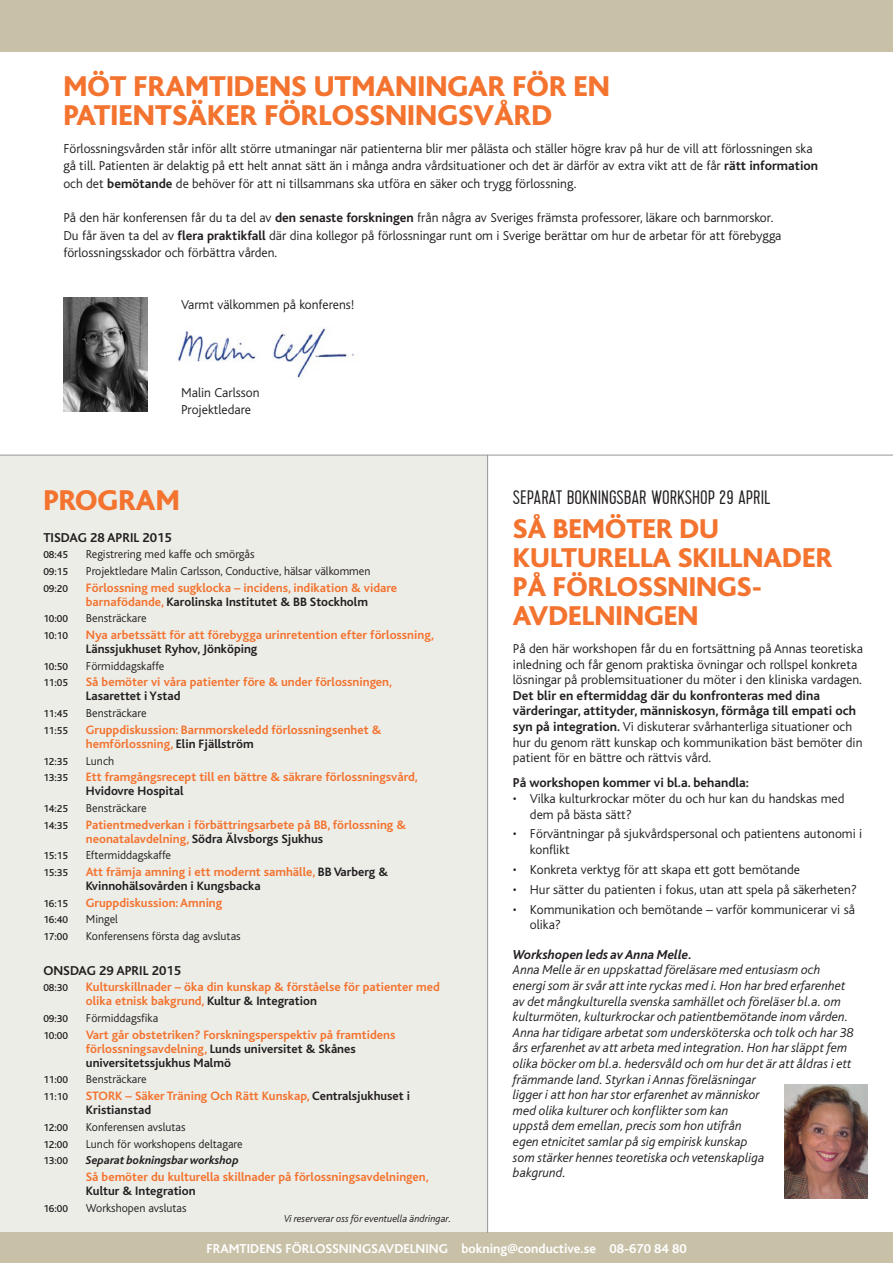
<style>
.page{position:relative;width:893px;height:1263px;background:#fff}
.page>*{position:absolute;margin:0;border:0;box-sizing:border-box;transform-origin:0 0}
.t1{font:800 30px/29.1px "Bliss";color:#f3732f}
.t2{font:800 28.5px/29.1px "Bliss";color:#f3732f}
.t3{font:300 19.5px "Cervo";color:#231f20}
.PRES_brödtext{font:300 13.5px/15.6px "Bliss";color:#231f20}
.PRES_brödtext-2{font:italic 300 13.5px/15.6px "Bliss";color:#231f20}
.t4{font:700 13.5px "Bliss";color:#fff}
.Hålltider_dagsrubrik{font:700 13.5px "Bliss";color:#231f20}
.PRES_brödtext-3{font:700 13.5px "Bliss";color:#231f20}
.PRES_brödtext-4{font:italic 700 13.5px "Bliss";color:#231f20}
.Hålltider_rubrik{font:700 12.75px/14px "Bliss";color:#f3732f}
.Hålltider_rubrik-2{font:700 12.75px/14px "Bliss";color:#231f20}
.Hålltider{font:300 12px "Bliss";color:#231f20}
.Hålltider-2{font:italic 700 12px "Bliss";color:#231f20}
.Hålltider-3{font:500 10.5px "Bliss";color:#231f20}
.Hålltider_rubrik-3{font:500 10.5px "Bliss";color:#231f20}
.Hålltider-4{font:italic 300 10.5px "Bliss";color:#231f20}
.s1{font-weight:700}
.s2{color:#231f20}
.s3{color:#f3732f}
</style>
<div class="page">
<div style="left:0;top:455px;width:488px;height:808px;background:#edede8"></div>
<img style="left:785px;top:1084px;width:83px;height:115px">
<div style="left:0;top:0;width:893px;height:51px;background:#c8c1a8"></div>
<div style="left:0;top:1233px;width:893px;height:30px;background:#c8c1a8"></div>
<img style="left:178px;top:328px;width:176px;height:50px">
<hr style="left:487px;top:455px;width:1px;height:778px;background:#939598">
<hr style="left:0;top:455px;width:893px;height:1px;background:#939598">
<img style="left:64px;top:298px;width:83px;height:114px">
<p class="t1" style="left:63px;top:72px;width:548px">MÖT FRAMTIDENS UTMANINGAR FÖR EN<br>PATIENTSÄKER FÖRLOSSNINGSVÅRD</p>
<p class="PRES_brödtext" style="left:63px;top:140px;width:756px;line-height:17.4px">Förlossningsvården står inför allt större utmaningar när patienterna blir mer pålästa och ställer högre krav på hur de vill att förlossningen ska gå till. Patienten är delaktig på ett helt annat sätt än i många andra vårdsituationer och det är därför av extra vikt att de får <span class="s1">rätt information </span>och det <span class="s1">bemötande</span> de behöver för att ni tillsammans ska utföra en säker och trygg förlossning.</p>
<p class="PRES_brödtext" style="left:63px;top:210px;width:720px;line-height:17.4px">På den här konferensen får du ta del av <span class="s1">den senaste forskningen</span> från några av Sveriges främsta professorer, läkare och barnmorskor.<br>Du får även ta del av <span class="s1">flera praktikfall</span> där dina kollegor på förlossningar runt om i Sverige berättar om hur de arbetar för att förebygga förlossningsskador och förbättra vården.</p>
<p class="PRES_brödtext" style="left:181px;top:297px;width:175px">Varmt välkommen på konferens!</p>
<p class="PRES_brödtext" style="left:181px;top:385px;width:80px">Malin Carlsson</p>
<p class="PRES_brödtext" style="left:181px;top:402px;width:71px">Projektledare</p>
<p class="t1" style="left:43px;top:486px;width:138px">PROGRAM</p>
<p class="Hålltider_dagsrubrik" style="left:43px;top:531px;width:130px">TISDAG 28 APRIL 2015</p>
<p class="Hålltider-3" style="left:43px;top:549px;width:26px">08:45</p>
<p class="Hålltider" style="left:86px;top:548px;width:170px">Registrering med kaffe och smörgås</p>
<p class="Hålltider-3" style="left:43px;top:566px;width:26px">09:15</p>
<p class="Hålltider" style="left:86px;top:565px;width:286px">Projektledare Malin Carlsson, Conductive, hälsar välkommen</p>
<p class="Hålltider_rubrik-3" style="left:43px;top:583px;width:26px">09:20</p>
<p class="Hålltider_rubrik" style="left:86px;top:581px;width:313px">Förlossning med sugklocka – incidens, indikation &amp; vidare barnafödande, <span class="s2">Karolinska Institutet &amp; BB Stockholm</span></p>
<p class="Hålltider-3" style="left:43px;top:613px;width:26px">10:00</p>
<p class="Hålltider" style="left:86px;top:612px;width:62px">Bensträckare</p>
<p class="Hålltider_rubrik-3" style="left:43px;top:630px;width:26px">10:10</p>
<p class="Hålltider_rubrik" style="left:86px;top:628px;width:350px">Nya arbetssätt för att förebygga urinretention efter förlossning,<br><span class="s2">Länssjukhuset Ryhov, Jönköping</span></p>
<p class="Hålltider-3" style="left:43px;top:661px;width:26px">10:50</p>
<p class="Hålltider" style="left:86px;top:659px;width:80px">Förmiddagskaffe</p>
<p class="Hålltider_rubrik-3" style="left:43px;top:677px;width:26px">11:05</p>
<p class="Hålltider_rubrik" style="left:86px;top:676px;width:308px">Så bemöter vi våra patienter före &amp; under förlossningen,<br><span class="s2">Lasarettet i Ystad</span></p>
<p class="Hålltider-3" style="left:43px;top:708px;width:26px">11:45</p>
<p class="Hålltider" style="left:86px;top:707px;width:62px">Bensträckare</p>
<p class="Hålltider_rubrik-3" style="left:43px;top:725px;width:26px">11:55</p>
<p class="Hålltider_rubrik" style="left:86px;top:723px;width:297px">Gruppdiskussion: Barnmorskeledd förlossningsenhet &amp; hemförlossning, <span class="s2">Elin Fjällström</span></p>
<p class="Hålltider-3" style="left:43px;top:756px;width:26px">12:35</p>
<p class="Hålltider" style="left:86px;top:754px;width:30px">Lunch</p>
<p class="Hålltider_rubrik-3" style="left:43px;top:772px;width:26px">13:35</p>
<p class="Hålltider_rubrik" style="left:86px;top:770px;width:334px">Ett framgångsrecept till en bättre &amp; säkrare förlossningsvård,<br><span class="s2">Hvidovre Hospital</span></p>
<p class="Hålltider-3" style="left:43px;top:803px;width:26px">14:25</p>
<p class="Hålltider" style="left:86px;top:802px;width:62px">Bensträckare</p>
<p class="Hålltider_rubrik-3" style="left:43px;top:820px;width:26px">14:35</p>
<p class="Hålltider_rubrik" style="left:86px;top:818px;width:322px">Patientmedverkan i förbättringsarbete på BB, förlossning &amp; neonatalavdelning, <span class="s2">Södra Älvsborgs Sjukhus</span></p>
<p class="Hålltider-3" style="left:43px;top:850px;width:26px">15:15</p>
<p class="Hålltider" style="left:86px;top:849px;width:87px">Eftermiddagskaffe</p>
<p class="Hålltider_rubrik-3" style="left:43px;top:867px;width:26px">15:35</p>
<p class="Hålltider_rubrik-2" style="left:86px;top:865px;width:304px"><span class="s3">Att främja amning i ett modernt samhälle,</span> BB Varberg &amp;<br>Kvinnohälsovården i Kungsbacka</p>
<p class="Hålltider_rubrik-3" style="left:43px;top:898px;width:26px">16:15</p>
<p class="Hålltider_rubrik" style="left:86px;top:896px;width:138px">Gruppdiskussion: Amning</p>
<p class="Hålltider-3" style="left:43px;top:914px;width:26px">16:40</p>
<p class="Hålltider" style="left:86px;top:913px;width:34px">Mingel</p>
<p class="Hålltider-3" style="left:43px;top:931px;width:26px">17:00</p>
<p class="Hålltider" style="left:86px;top:930px;width:156px">Konferensens första dag avslutas</p>
<p class="Hålltider_dagsrubrik" style="left:43px;top:964px;width:139px">ONSDAG 29 APRIL 2015</p>
<p class="Hålltider_rubrik-3" style="left:43px;top:982px;width:26px">08:30</p>
<p class="Hålltider_rubrik" style="left:86px;top:980px;width:355px">Kulturskillnader – öka din kunskap &amp; förståelse för patienter med olika etnisk bakgrund, <span class="s2">Kultur &amp; Integration</span></p>
<p class="Hålltider-3" style="left:43px;top:1013px;width:26px">09:30</p>
<p class="Hålltider" style="left:86px;top:1012px;width:74px">Förmiddagsfika</p>
<p class="Hålltider_rubrik-3" style="left:43px;top:1030px;width:26px">10:00</p>
<p class="Hålltider_rubrik" style="left:86px;top:1028px;width:311px">Vart går obstetriken? Forskningsperspektiv på framtidens förlossningsavdelning, <span class="s2">Lunds universitet &amp; Skånes universitetssjukhus Malmö</span></p>
<p class="Hålltider-3" style="left:43px;top:1074px;width:26px">11:00</p>
<p class="Hålltider" style="left:86px;top:1073px;width:62px">Bensträckare</p>
<p class="Hålltider_rubrik-3" style="left:43px;top:1091px;width:26px">11:10</p>
<p class="Hålltider_rubrik" style="left:86px;top:1089px;width:326px">STORK – Säker Träning Och Rätt Kunskap, <span class="s2">Centralsjukhuset i<br>Kristianstad</span></p>
<p class="Hålltider-3" style="left:43px;top:1122px;width:26px">12:00</p>
<p class="Hålltider" style="left:86px;top:1120px;width:101px">Konferensen avslutas</p>
<p class="Hålltider-3" style="left:43px;top:1138px;width:26px">12:00</p>
<p class="Hålltider" style="left:86px;top:1137px;width:158px">Lunch för workshopens deltagare</p>
<p class="Hålltider-3" style="left:43px;top:1155px;width:26px">13:00</p>
<p class="Hålltider-2" style="left:86px;top:1154px;width:154px">Separat bokningsbar workshop</p>
<p class="Hålltider_rubrik" style="left:86px;top:1170px;width:344px">Så bemöter du kulturella skillnader på förlossningsavdelningen,<br><span class="s2">Kultur &amp; Integration</span></p>
<p class="Hålltider-3" style="left:43px;top:1203px;width:26px">16:00</p>
<p class="Hålltider" style="left:86px;top:1201px;width:102px">Workshopen avslutas</p>
<p class="Hålltider-4" style="left:284px;top:1213px;width:169px">Vi reserverar oss för eventuella ändringar.</p>
<p class="t3" style="left:513px;top:487px;width:259px">SEPARAT BOKNINGSBAR WORKSHOP 29 APRIL</p>
<p class="t2" style="left:513px;top:515px;width:321px">SÅ BEMÖTER DU<br>KULTURELLA SKILLNADER<br>PÅ FÖRLOSSNINGS-<br>AVDELNINGEN</p>
<p class="PRES_brödtext" style="left:513px;top:641px;width:351px">På den här workshopen får du en fortsättning på Annas teoretiska inledning och får genom praktiska övningar och rollspel konkreta lösningar på problemsituationer du möter i den kliniska vardagen.<br><span class="s1">Det blir en eftermiddag där du konfronteras med dina värderingar, attityder, människosyn, förmåga till empati och syn på integration.</span> Vi diskuterar svårhanterliga situationer och hur du genom rätt kunskap och kommunikation bäst bemöter din patient för en bättre och rättvis vård.</p>
<p class="PRES_brödtext-3" style="left:513px;top:776px;width:238px">På workshopen kommer vi bl.a. behandla:</p>
<p class="PRES_brödtext" style="left:530px;top:791px;width:316px;text-indent:-17px">• Vilka kulturkrockar möter du och hur kan du handskas med dem på bästa sätt?</p>
<p class="PRES_brödtext" style="left:530px;top:826px;width:334px;text-indent:-17px">• Förväntningar på sjukvårdspersonal och patientens autonomi i konflikt</p>
<p class="PRES_brödtext" style="left:513px;top:862px;width:289px">• Konkreta verktyg för att skapa ett gott bemötande</p>
<p class="PRES_brödtext" style="left:513px;top:882px;width:346px">• Hur sätter du patienten i fokus, utan att spela på säkerheten?</p>
<p class="PRES_brödtext" style="left:530px;top:902px;width:327px;text-indent:-17px">• Kommunikation och bemötande – varför kommunicerar vi så olika?</p>
<p class="PRES_brödtext-4" style="left:513px;top:947px;width:181px">Workshopen leds av Anna Melle.</p>
<p class="PRES_brödtext-2" style="left:513px;top:962px;width:342px">Anna Melle är en uppskattad föreläsare med entusiasm och energi som är svår att inte ryckas med i. Hon har bred erfarenhet av det mångkulturella svenska samhället och föreläser bl.a. om kulturmöten, kulturkrockar och patientbemötande inom vården.<br>Anna har tidigare arbetat som undersköterska och tolk och har 38 års erfarenhet av att arbeta med integration. Hon har släppt fem olika böcker om bl.a. hedersvåld och om hur det är att åldras i ett främmande land. Styrkan i Annas föreläsningar<br>ligger i att hon har stor erfarenhet av människor<br>med olika kulturer och konflikter som kan<br>uppstå dem emellan, precis som hon utifrån<br>egen etnicitet samlar på sig empirisk kunskap<br>som stärker hennes teoretiska och vetenskapliga<br>bakgrund.</p>
<p class="t4" style="left:206px;top:1241px;width:482px">FRAMTIDENS FÖRLOSSNINGSAVDELNING bokning@conductive.se 08-670 84 80</p>
</div>
